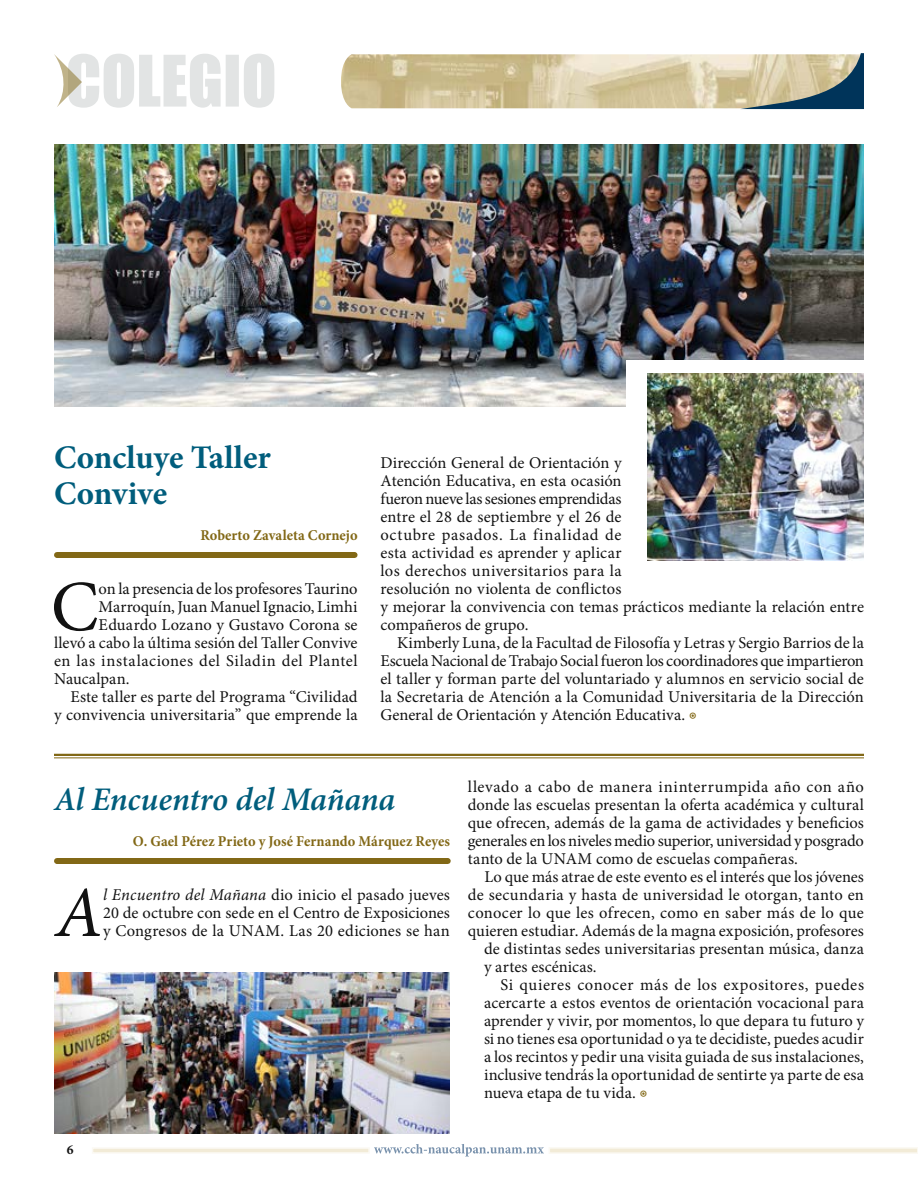
<style>
.page{position:relative;width:918px;height:1188px;background:#fff}
.page>*{position:absolute;margin:0;border:0;box-sizing:border-box;transform-origin:0 0}
.t1{font:italic 72px "Minion Pro";color:#121212}
.t2{font:71.85px "Minion Pro";color:#121212}
.t3{font:700 33px/36px "Minion Pro";letter-spacing:.005em;color:#005d7c}
.t4{font:italic 600 33px "Minion Pro";letter-spacing:-.01em;color:#005d7c}
.t5{font:16.5px/18px "Minion Pro";letter-spacing:.005em;color:#121212;text-align:justify}
.t6{font:16.5px "Minion Pro";letter-spacing:.035em;color:#121212}
.t7{font:16.5px "Minion Pro";letter-spacing:.03em;color:#121212}
.t8{font:16.5px "Minion Pro";letter-spacing:-.015em;color:#121212}
.t9{font:700 15px "Minion Pro";color:#826816;scale:.96 1}
.t10{font:700 13.5px "Minion Pro";color:#121212}
.s1{font-weight:700;color:#826816}
.s2{font-style:italic}
</style>
<div class="page">
<svg style="left:54px;top:54px;width:220px;height:54px"></svg>
<img style="left:341px;top:54px;width:399px;height:54px">
<img style="left:54px;top:144px;width:810px;height:262px">
<hr style="left:54px;top:754px;width:810px;height:2px;background:#826816">
<hr style="left:54px;top:757px;width:810px;height:1px;background:#826816">
<img style="left:54px;top:973px;width:396px;height:161px">
<div style="left:626px;top:360px;width:251px;height:90px;background:#fff"></div>
<img style="left:647px;top:373px;width:217px;height:187px">
<div style="left:57px;top:552px;width:298px;height:6px;background:#826816"></div>
<div style="left:57px;top:858px;width:391px;height:6px;background:#826816"></div>
<svg style="left:92px;top:1148px;width:278px;height:5px"></svg>
<svg style="left:374px;top:1144px;width:170px;height:12px"></svg>
<svg style="left:549px;top:1147px;width:368px;height:7px"></svg>
<svg style="left:740px;top:53px;width:124px;height:56px;background:#9fa394"></svg>
<h3 class="t3" style="left:54px;top:439px;width:218px">Concluye Taller<br>Convive</h3>
<p class="t9" style="left:200px;top:525px;width:165px">Roberto Zavaleta Cornejo</p>
<h2 class="t2" style="left:51px;top:559px;width:49px">C</h2>
<p class="t8" style="left:99px;top:578px;width:260px">on la presencia de los profesores Taurino</p>
<p class="t5" style="left:99px;top:598px;width:260px">Marroquín, Juan Manuel Ignacio, Limhi</p>
<p class="t5" style="left:99px;top:616px;width:260px">Eduardo Lozano y Gustavo Corona se</p>
<p class="t5" style="left:54px;top:634px;width:305px">llevó a cabo la última sesión del Taller Convive</p>
<p class="t7" style="left:54px;top:650px;width:305px">en las instalaciones del Siladin del Plantel</p>
<p class="t5" style="left:54px;top:670px;width:77px">Naucalpan.</p>
<p class="t5" style="left:71px;top:688px;width:289px">Este taller es parte del Programa “Civilidad</p>
<p class="t5" style="left:54px;top:706px;width:305px">y convivencia universitaria” que emprende la</p>
<p class="t5" style="left:381px;top:454px;width:485px;text-align:left">Dirección General de Orientación y<br>Atención Educativa, en esta ocasión<br>fueron nueve las sesiones emprendidas<br>entre el 28 de septiembre y el 26 de<br>octubre pasados. La finalidad de<br>esta actividad es aprender y aplicar<br>los derechos universitarios para la<br>resolución no violenta de conflictos<br>y mejorar la convivencia con temas prácticos mediante la relación entre compañeros de grupo.</p>
<p class="t5" style="left:381px;top:634px;width:485px;text-indent:16px">Kimberly Luna, de la Facultad de Filosofía y Letras y Sergio Barrios de la Escuela Nacional de Trabajo Social fueron los coordinadores que impartieron el taller y forman parte del voluntariado y alumnos en servicio social de la Secretaria de Atención a la Comunidad Universitaria de la Dirección General de Orientación y Atención Educativa. <span class="s1">◉</span></p>
<h3 class="t4" style="left:54px;top:776px;width:343px">Al Encuentro del Mañana</h3>
<p class="t9" style="left:133px;top:831px;width:332px">O. Gael Pérez Prieto y José Fernando Márquez Reyes</p>
<h1 class="t1" style="left:55px;top:864px;width:49px">A</h1>
<p class="t5" style="left:103px;top:886px;width:348px"><span class="s2">l Encuentro del Mañana</span> dio inicio el pasado jueves 20 de octubre con sede en el Centro de Exposiciones y Congresos de la UNAM. Las 20 ediciones se han</p>
<p class="t10" style="left:67px;top:1140px;width:8px">6</p>
<p class="t5" style="left:468px;top:778px;width:398px">llevado a cabo de manera ininterrumpida año con año donde las escuelas presentan la oferta académica y cultural que ofrecen, además de la gama de actividades y beneficios generales en los niveles medio superior, universidad y posgrado tanto de la UNAM como de escuelas compañeras.</p>
<p class="t5" style="left:484px;top:868px;width:381px">Lo que más atrae de este evento es el interés que los jóvenes</p>
<p class="t5" style="left:468px;top:886px;width:397px">de secundaria y hasta de universidad le otorgan, tanto en</p>
<p class="t5" style="left:468px;top:904px;width:397px">conocer lo que les ofrecen, como en saber más de lo que</p>
<p class="t5" style="left:468px;top:922px;width:398px">quieren estudiar. Además de la magna exposición, profesores</p>
<p class="t5" style="left:484px;top:940px;width:381px">de distintas sedes universitarias presentan música, danza</p>
<p class="t5" style="left:484px;top:958px;width:114px">y artes escénicas.</p>
<p class="t6" style="left:501px;top:974px;width:365px">Si quieres conocer más de los expositores, puedes</p>
<p class="t5" style="left:484px;top:994px;width:382px">acercarte a estos eventos de orientación vocacional para</p>
<p class="t5" style="left:484px;top:1012px;width:382px">aprender y vivir, por momentos, lo que depara tu futuro y</p>
<p class="t5" style="left:484px;top:1030px;width:381px">si no tienes esa oportunidad o ya te decidiste, puedes acudir</p>
<p class="t5" style="left:484px;top:1048px;width:381px">a los recintos y pedir una visita guiada de sus instalaciones,</p>
<p class="t5" style="left:484px;top:1066px;width:381px">inclusive tendrás la oportunidad de sentirte ya parte de esa</p>
<p class="t5" style="left:484px;top:1084px;width:165px">nueva etapa de tu vida. <span class="s1">◉</span></p>
</div>
